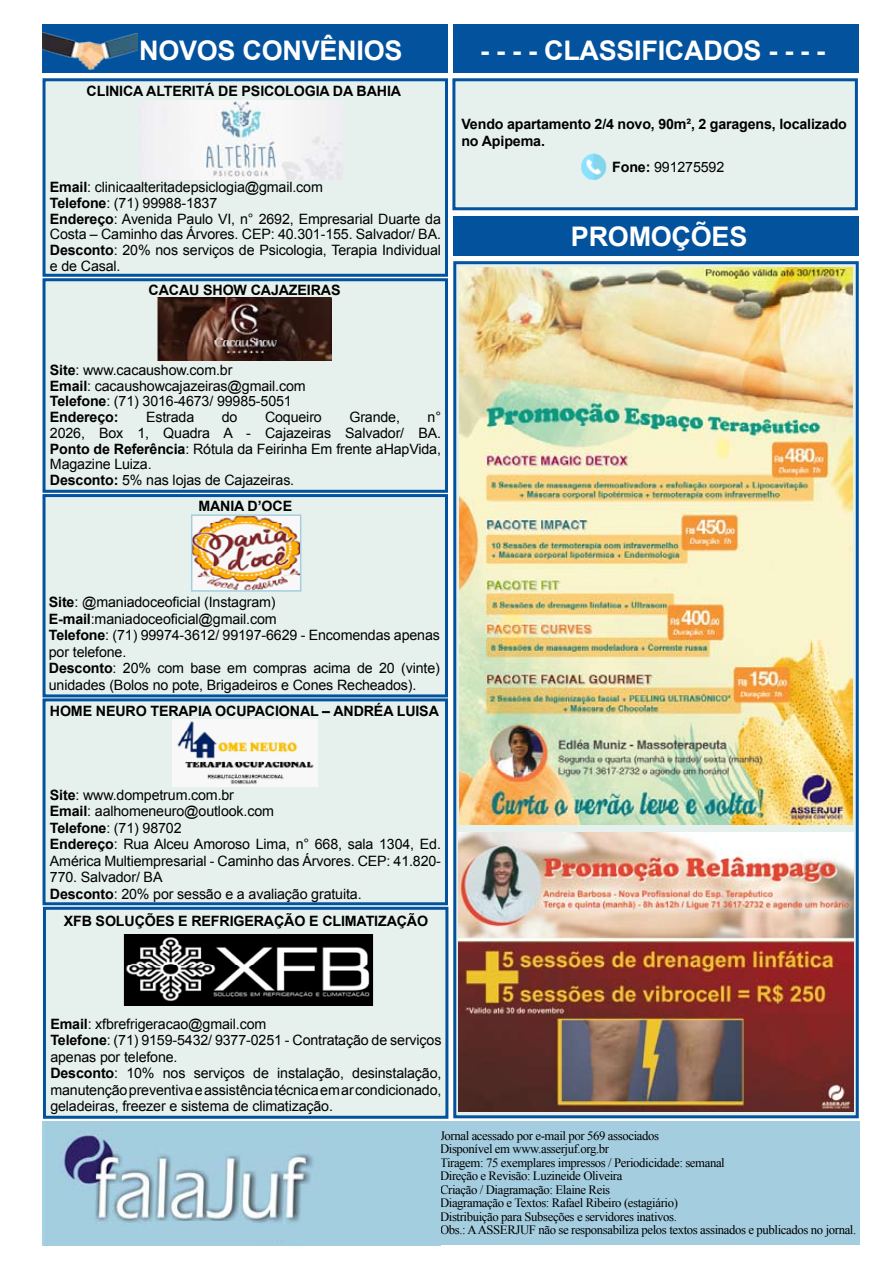
<style>
.page{position:relative;width:893px;height:1263px;background:#fff}
.page>*{position:absolute;margin:0;border:0;box-sizing:border-box;transform-origin:0 0}
.t1{font:700 27px "Arial";letter-spacing:-.01em;color:#fff}
.t2{font:14.25px/16.5px "Arial";letter-spacing:-.01em;color:#000}
.t3{font:700 14.25px/16.5px "Arial";letter-spacing:-.01em;color:#000}
.t4{font:12.75px/13.5px "Times New Roman";letter-spacing:-.03em;color:#000}
.s1{font-weight:700}
</style>
<div class="page">
<div style="left:441px;top:1122px;width:418px;height:123px;background:#a4cddf"></div>
<div style="left:42px;top:25px;width:405px;height:48px;background:#03529d"></div>
<div style="left:453px;top:25px;width:406px;height:48px;background:#03529d"></div>
<img style="left:43px;top:1121px;width:398px;height:124px">
<div style="left:158px;top:1221px;width:94px;height:24px;background:#a4cddf"></div>
<div style="left:247px;top:1225px;width:72px;height:13px;background:#a4cddf"></div>
<div style="left:43px;top:78px;width:405px;height:199px;background:#e6f1ee;border:3px solid #02529d"></div>
<div style="left:452px;top:78px;width:406px;height:132px;background:#e6f1ee;border:3px solid #02529d"></div>
<div style="left:43px;top:907px;width:405px;height:212px;background:#e6f1ee;border:3px solid #02529d"></div>
<div style="left:43px;top:278px;width:405px;height:215px;background:#e6f1ee;border:3px solid #02529d"></div>
<div style="left:43px;top:494px;width:405px;height:203px;background:#e6f1ee;border:3px solid #02529d"></div>
<div style="left:43px;top:698px;width:405px;height:207px;background:#e6f1ee;border:3px solid #02529d"></div>
<img style="left:154px;top:100px;width:188px;height:80px">
<img style="left:157px;top:297px;width:175px;height:63px">
<img style="left:194px;top:517px;width:104px;height:72px">
<div style="left:191px;top:514px;width:110px;height:78px;border:2px solid #a4cddf"></div>
<img style="left:172px;top:719px;width:145px;height:67px">
<img style="left:123px;top:935px;width:251px;height:70px">
<img style="left:43px;top:32px;width:94px;height:38px">
<div style="left:453px;top:261px;width:406px;height:857px;background:#e6f1ee;border:3px solid #02529d"></div>
<div style="left:454px;top:216px;width:405px;height:40px;background:#02529d"></div>
<img style="left:459px;top:268px;width:394px;height:556px">
<img style="left:458px;top:832px;width:396px;height:280px">
<img style="left:581px;top:153px;width:25px;height:27px">
<h1 class="t1" style="left:139px;top:33px;width:265px">NOVOS CONVÊNIOS</h1>
<p class="t3" style="left:87px;top:83px;width:316px">CLINICA ALTERITÁ DE PSICOLOGIA DA BAHIA</p>
<p class="t2" style="left:50px;top:179px;width:393px;line-height:15.8px"><span class="s1">Email</span>: clinicaalteritadepsiclogia@gmail.com<br><span class="s1">Telefone</span>: (71) 99988-1837<br><span class="s1">Endereço</span>: Avenida Paulo VI, n° 2692, Empresarial Duarte da Costa – Caminho das Árvores. CEP: 40.301-155. Salvador/ BA.<br><span class="s1">Desconto</span>: 20% nos serviços de Psicologia, Terapia Individual e de Casal.</p>
<p class="t3" style="left:149px;top:282px;width:193px">CACAU SHOW CAJAZEIRAS</p>
<h1 class="t1" style="left:480px;top:32px;width:346px">- - - - CLASSIFICADOS - - - -</h1>
<p class="t3" style="left:461px;top:116px;width:387px">Vendo apartamento 2/4 novo, 90m², 2 garagens, localizado no Apipema.</p>
<p class="t2" style="left:612px;top:159px;width:114px"><span class="s1">Fone:</span> 991275592</p>
<h1 class="t1" style="left:571px;top:219px;width:178px">PROMOÇÕES</h1>
<p class="t2" style="left:50px;top:362px;width:257px;line-height:15.8px"><span class="s1">Site</span>: www.cacaushow.com.br<br><span class="s1">Email</span>: cacaushowcajazeiras@gmail.com<br><span class="s1">Telefone</span>: (71) 3016-4673/ 99985-5051<br><span class="s1">Endereço:</span></p>
<p class="t2" style="left:50px;top:409px;width:393px;line-height:15.8px;text-indent:378px">n°<br>2026, Box 1, Quadra A - Cajazeiras Salvador/ BA.<br><span class="s1">Ponto de Referência</span>: Rótula da Feirinha Em frente aHapVida,<br>Magazine Luiza.<br><span class="s1">Desconto:</span> 5% nas lojas de Cajazeiras.</p>
<p class="t2" style="left:146px;top:409px;width:50px">Estrada</p>
<p class="t2" style="left:222px;top:409px;width:17px">do</p>
<p class="t2" style="left:265px;top:409px;width:58px">Coqueiro</p>
<p class="t2" style="left:349px;top:409px;width:52px">Grande,</p>
<p class="t3" style="left:198px;top:498px;width:95px">MANIA D’OCE</p>
<p class="t2" style="left:49px;top:594px;width:393px"><span class="s1">Site</span>: @maniadoceoficial (Instagram)<br><span class="s1">E-mail</span>:maniadoceoficial@gmail.com<br><span class="s1">Telefone</span>: (71) 99974-3612/ 99197-6629 - Encomendas apenas por telefone.<br><span class="s1">Desconto</span>: 20% com base em compras acima de 20 (vinte) unidades (Bolos no pote, Brigadeiros e Cones Recheados).</p>
<p class="t3" style="left:50px;top:703px;width:391px">HOME NEURO TERAPIA OCUPACIONAL – ANDRÉA LUISA</p>
<p class="t2" style="left:50px;top:787px;width:393px"><span class="s1">Site</span>: www.dompetrum.com.br<br><span class="s1">Email</span>: aalhomeneuro@outlook.com<br><span class="s1">Telefone</span>: (71) 98702<br><span class="s1">Endereço</span>: Rua Alceu Amoroso Lima, n° 668, sala 1304, Ed.<br>América Multiempresarial - Caminho das Árvores. CEP: 41.820- 770. Salvador/ BA<br><span class="s1">Desconto</span>: 20% por sessão e a avaliação gratuita.</p>
<p class="t3" style="left:64px;top:913px;width:366px">XFB SOLUÇÕES E REFRIGERAÇÃO E CLIMATIZAÇÃO</p>
<p class="t2" style="left:50px;top:1015px;width:393px"><span class="s1">Email</span>: xfbrefrigeracao@gmail.com<br><span class="s1">Telefone</span>: (71) 9159-5432/ 9377-0251 - Contratação de serviços apenas por telefone.<br><span class="s1">Desconto</span>: 10% nos serviços de instalação, desinstalação, manutenção preventiva e assistência técnica em ar condicionado, geladeiras, freezer e sistema de climatização.</p>
<p class="t4" style="left:440px;top:1128px;width:418px">Jornal acessado por e-mail por 569 associados<br>Disponível em www.asserjuf.org.br<br>Tiragem: 75 exemplares impressos / Periodicidade: semanal<br>Direção e Revisão: Luzineide Oliveira<br>Criação / Diagramação: Elaine Reis<br>Diagramação e Textos: Rafael Ribeiro (estagiário)<br>Distribuição para Subseções e servidores inativos.<br>Obs.: A ASSERJUF não se responsabiliza pelos textos assinados e publicados no jornal.</p>
</div>
